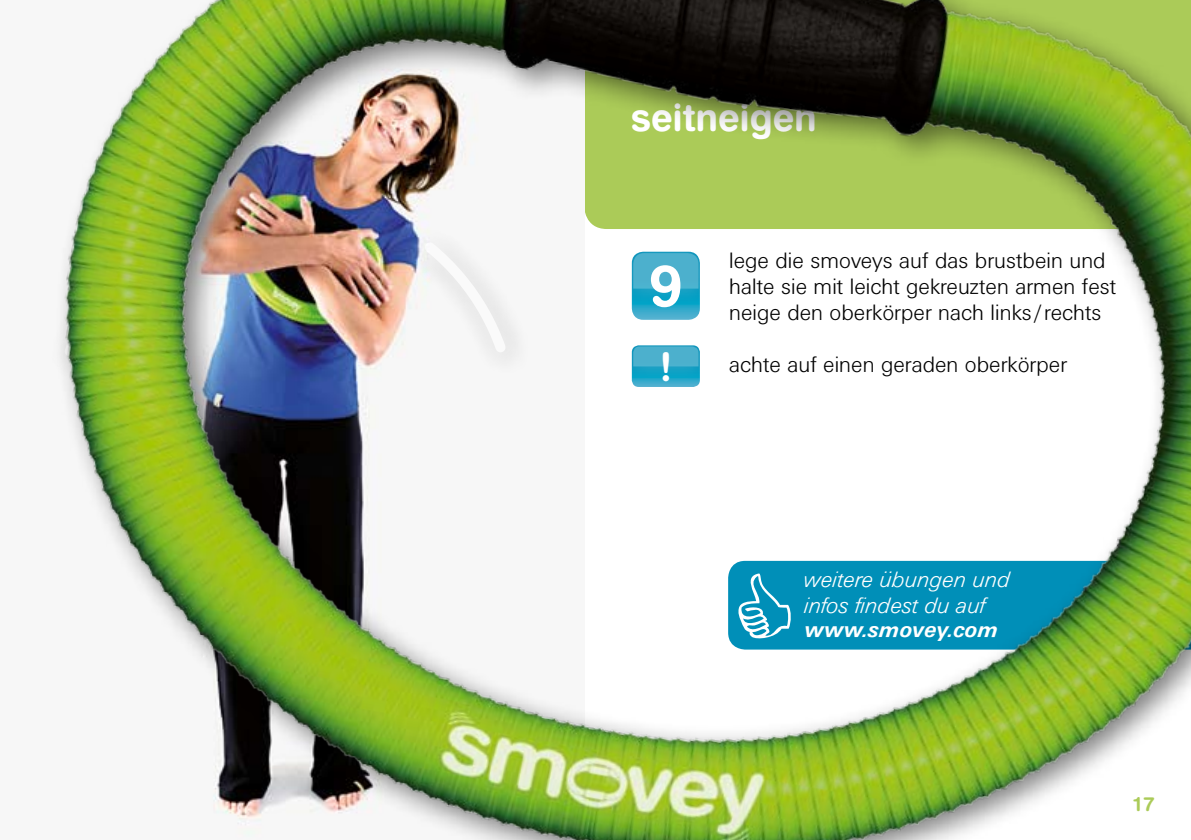
<style>
.page{position:relative;width:1191px;height:840px;background:#fff}
.page>*{position:absolute;margin:0;border:0;box-sizing:border-box;transform-origin:0 0}
.t1{font:58.4px "Swiss 721 BT Bold Rounded";color:#fff}
.t2{font:39.6px "Swiss 721 BT Bold Rounded";color:#fff}
.t3{font:38px "Swiss 721 BT Bold Rounded";letter-spacing:-.005em;color:#fff}
.t4{font:300 22px/26px "Univers BQ";color:#000}
.t5{font:italic 300 22px/26px "Univers BQ";color:#fff}
.t6{font:italic 700 22px "Univers BQ";color:#fff}
.t7{font:20px "Swiss 721 BT Bold Rounded";color:#abcb58}
</style>
<div class="page">
<img style="left:56px;top:0;width:1135px;height:839px">
<h3 class="t3" style="left:630px;top:93px;width:188px">seitneigen</h3>
<h1 class="t1" style="left:649px;top:248px;width:35px">9</h1>
<h2 class="t2" style="left:659px;top:341px;width:15px">!</h2>
<p class="t4" style="left:729px;top:248px;width:388px">lege die smoveys auf das brustbein und halte sie mit leicht gekreuzten armen fest neige den oberkörper nach links /rechts</p>
<p class="t4" style="left:729px;top:352px;width:339px">achte auf einen geraden oberkörper</p>
<p class="t5" style="left:803px;top:566px;width:208px">weitere übungen und infos findest du auf</p>
<p class="t6" style="left:803px;top:616px;width:195px">www.smovey.com</p>
<p class="t7" style="left:1132px;top:791px;width:24px">17</p>
</div>
